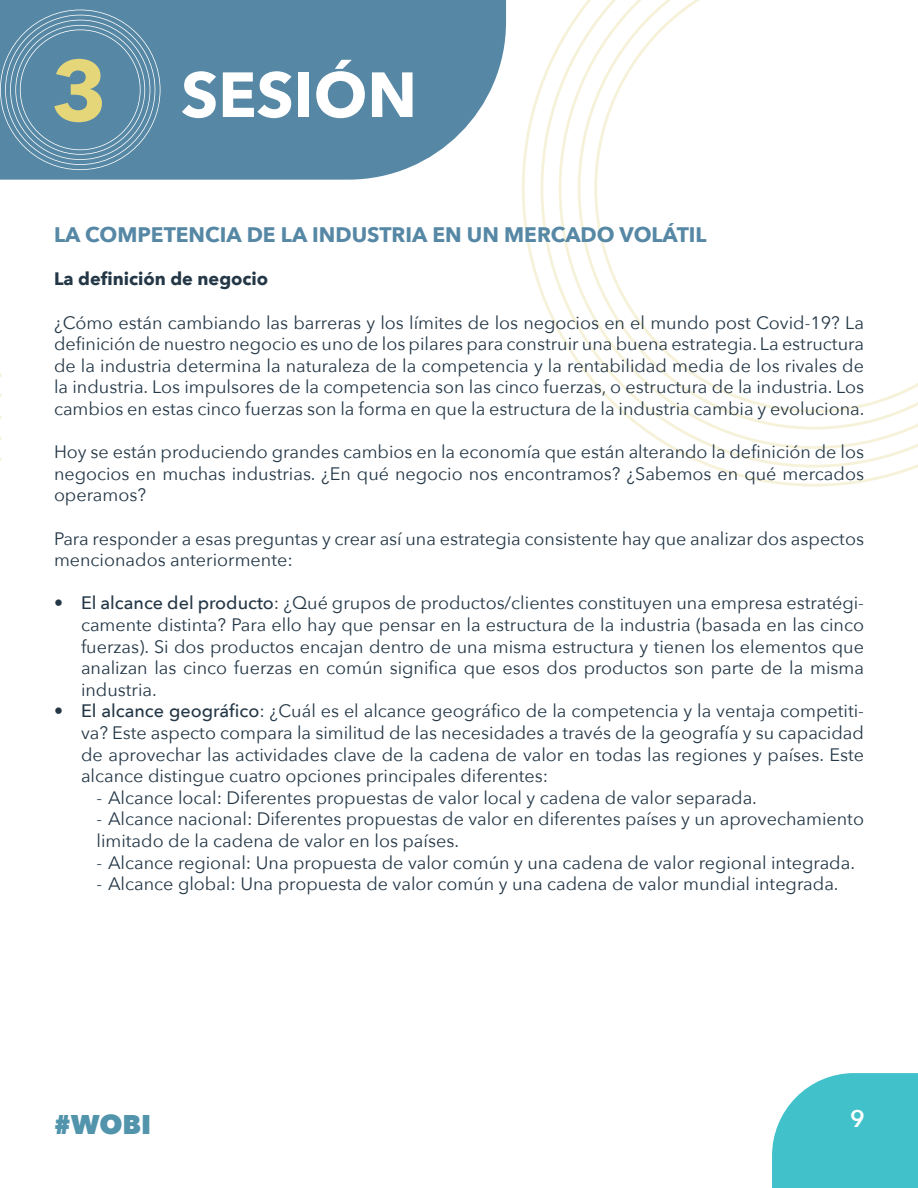
<style>
.page{position:relative;width:918px;height:1188px;background:#fff}
.page>*{position:absolute;margin:0;border:0;box-sizing:border-box;transform-origin:0 0}
.t1{font:700 85.05px "Avenir Next";color:#e6d67a}
.t2{font:700 63px "Avenir Next";color:#fff}
.t3{font:800 27px "Avenir Next";color:#5294ac}
.t4{font:600 24px "Avenir Next";color:#fff}
.t5{font:700 21px "Avenir Next";color:#5688a5}
.t6{font:18px/21.6px "Avenir Next";color:#243746;text-align:justify}
.t7{font:700 18px "Avenir Next";color:#243746}
.s1{font-weight:500}
</style>
<div class="page">
<svg style="left:772px;top:1073px;width:146px;height:115px;background:#52c7ce"></svg>
<svg style="left:161px;top:0;width:345px;height:180px;background:#6290ab"></svg>
<svg style="left:522px;top:83px;width:393px;height:404px"></svg>
<svg style="left:541px;top:43px;width:377px;height:425px"></svg>
<svg style="left:559px;top:13px;width:359px;height:436px"></svg>
<svg style="left:578px;top:0;width:340px;height:430px"></svg>
<svg style="left:594px;top:0;width:324px;height:413px"></svg>
<svg style="left:0;top:0;width:161px;height:461px"></svg>
<h1 class="t1" style="left:52px;top:39px;width:57px">3</h1>
<h2 class="t2" style="left:181px;top:56px;width:238px">SESIÓN</h2>
<p class="t5" style="left:54px;top:222px;width:654px">LA COMPETENCIA DE LA INDUSTRIA EN UN MERCADO VOLÁTIL</p>
<p class="t7" style="left:54px;top:268px;width:216px">La definición de negocio</p>
<p class="t6" style="left:54px;top:311px;width:812px">¿Cómo están cambiando las barreras y los límites de los negocios en el mundo post Covid-19? La definición de nuestro negocio es uno de los pilares para construir una buena estrategia. La estructura de la industria determina la naturaleza de la competencia y la rentabilidad media de los rivales de la industria. Los impulsores de la competencia son las cinco fuerzas, o estructura de la industria. Los cambios en estas cinco fuerzas son la forma en que la estructura de la industria cambia y evoluciona.</p>
<p class="t6" style="left:54px;top:441px;width:812px">Hoy se están produciendo grandes cambios en la economía que están alterando la definición de los negocios en muchas industrias. ¿En qué negocio nos encontramos? ¿Sabemos en qué mercados operamos?</p>
<p class="t6" style="left:54px;top:527px;width:812px">Para responder a esas preguntas y crear así una estrategia consistente hay que analizar dos aspectos mencionados anteriormente:</p>
<p class="t6" style="left:81px;top:592px;width:785px;text-indent:-27px">• <span class="s1">El alcance del producto</span>: ¿Qué grupos de productos/clientes constituyen una empresa estratégi&shy;camente distinta? Para ello hay que pensar en la estructura de la industria (basada en las cinco fuerzas). Si dos productos encajan dentro de una misma estructura y tienen los elementos que analizan las cinco fuerzas en común significa que esos dos productos son parte de la misma industria.</p>
<p class="t6" style="left:81px;top:700px;width:785px;text-indent:-27px">• <span class="s1">El alcance geográfico</span>: ¿Cuál es el alcance geográfico de la competencia y la ventaja competiti&shy;va? Este aspecto compara la similitud de las necesidades a través de la geografía y su capacidad de aprovechar las actividades clave de la cadena de valor en todas las regiones y países. Este alcance distingue cuatro opciones principales diferentes:</p>
<p class="t6" style="left:97px;top:787px;width:662px">- Alcance local: Diferentes propuestas de valor local y cadena de valor separada.</p>
<p class="t6" style="left:97px;top:808px;width:769px">- Alcance nacional: Diferentes propuestas de valor en diferentes países y un aprovechamiento limitado de la cadena de valor en los países.</p>
<p class="t6" style="left:97px;top:851px;width:760px">- Alcance regional: Una propuesta de valor común y una cadena de valor regional integrada.</p>
<p class="t6" style="left:97px;top:873px;width:744px">- Alcance global: Una propuesta de valor común y una cadena de valor mundial integrada.</p>
<h3 class="t3" style="left:54px;top:1108px;width:99px">#WOBI</h3>
<h3 class="t4" style="left:850px;top:1104px;width:16px">9</h3>
</div>
